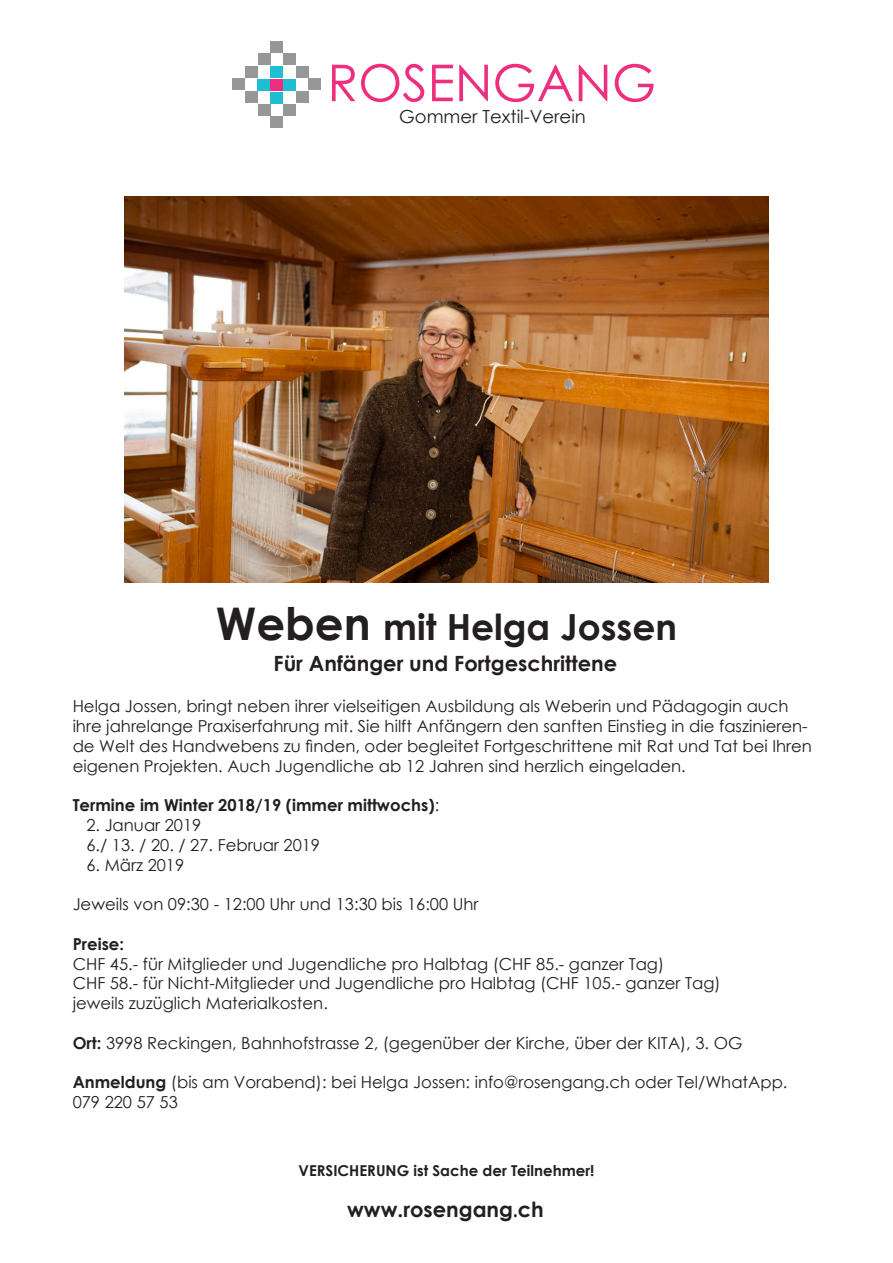
<style>
.page{position:relative;width:893px;height:1263px;background:#fff}
.page>*{position:absolute;margin:0;border:0;box-sizing:border-box;transform-origin:0 0}
.t1{font:50.85px "Century Gothic";color:#ee2e7e}
.t2{font:700 36px "Century Gothic";color:#231f20}
.t3{font:700 21px "Century Gothic";color:#231f20}
.t4{font:18px "Century Gothic";color:#231f20}
.t5{font:16.5px/19.8px "Century Gothic";color:#231f20}
.t6{font:700 16.5px "Century Gothic";color:#231f20}
.t7{font:700 15px "Century Gothic";color:#231f20}
.s1{font-size:45px}
.s2{font-weight:400}
.s3{font-weight:700}
</style>
<div class="page">
<div style="left:309px;top:78px;width:12px;height:12px;background:#959798"></div>
<div style="left:271px;top:66px;width:12px;height:12px;background:#20bed2"></div>
<div style="left:232px;top:78px;width:12px;height:12px;background:#959798"></div>
<div style="left:284px;top:104px;width:12px;height:11px;background:#959798"></div>
<div style="left:245px;top:66px;width:12px;height:12px;background:#959798"></div>
<div style="left:271px;top:116px;width:12px;height:12px;background:#959798"></div>
<div style="left:258px;top:53px;width:12px;height:12px;background:#959798"></div>
<div style="left:284px;top:54px;width:12px;height:11px;background:#959798"></div>
<div style="left:297px;top:91px;width:12px;height:12px;background:#959798"></div>
<div style="left:296px;top:66px;width:12px;height:12px;background:#959798"></div>
<div style="left:245px;top:91px;width:12px;height:12px;background:#959798"></div>
<div style="left:258px;top:104px;width:12px;height:11px;background:#959798"></div>
<div style="left:271px;top:79px;width:12px;height:12px;background:#ee2e7e"></div>
<div style="left:271px;top:41px;width:12px;height:12px;background:#959798"></div>
<div style="left:258px;top:79px;width:12px;height:12px;background:#20bed2"></div>
<div style="left:284px;top:79px;width:12px;height:12px;background:#20bed2"></div>
<div style="left:271px;top:92px;width:12px;height:11px;background:#20bed2"></div>
<img style="left:124px;top:196px;width:645px;height:386px">
<p class="t1" style="left:327px;top:47px;width:330px">ROSENGANG</p>
<p class="t4" style="left:399px;top:104px;width:188px">Gommer Textil-Verein</p>
<p class="t2" style="left:216px;top:599px;width:463px"><span class="s1">Weben</span> mit Helga Jossen</p>
<p class="t3" style="left:274px;top:647px;width:345px">Für Anfänger und Fortgeschrittene</p>
<p class="t5" style="left:73px;top:696px;width:741px">Helga Jossen, bringt neben ihrer vielseitigen Ausbildung als Weberin und Pädagogin auch ihre jahrelange Praxiserfahrung mit. Sie hilft Anfängern den sanften Einstieg in die faszinieren&shy;de Welt des Handwebens zu finden, oder begleitet Fortgeschrittene mit Rat und Tat bei Ihren eigenen Projekten. Auch Jugendliche ab 12 Jahren sind herzlich eingeladen.</p>
<p class="t6" style="left:73px;top:793px;width:368px">Termine im Winter 2018/19 (immer mittwochs)<span class="s2">:</span></p>
<p class="t5" style="left:86px;top:815px;width:116px">2. Januar 2019</p>
<p class="t5" style="left:86px;top:835px;width:235px">6./ 13. / 20. / 27. Februar 2019</p>
<p class="t5" style="left:86px;top:854px;width:99px">6. März 2019</p>
<p class="t5" style="left:73px;top:894px;width:407px">Jeweils von 09:30 - 12:00 Uhr und 13:30 bis 16:00 Uhr</p>
<p class="t6" style="left:73px;top:931px;width:53px">Preise:</p>
<p class="t5" style="left:73px;top:953px;width:593px">CHF 45.- für Mitglieder und Jugendliche pro Halbtag (CHF 85.- ganzer Tag)</p>
<p class="t5" style="left:73px;top:973px;width:649px">CHF 58.- für Nicht-Mitglieder und Jugendliche pro Halbtag (CHF 105.- ganzer Tag)</p>
<p class="t5" style="left:73px;top:993px;width:257px">jeweils zuzüglich Materialkosten.</p>
<p class="t5" style="left:73px;top:1033px;width:671px"><span class="s3">Ort:</span> 3998 Reckingen, Bahnhofstrasse 2, (gegenüber der Kirche, über der KITA), 3. OG</p>
<p class="t5" style="left:73px;top:1072px;width:716px"><span class="s3">Anmeldung</span> (bis am Vorabend): bei Helga Jossen: info@rosengang.ch oder Tel/WhatApp.<br>079 220 57 53</p>
<p class="t7" style="left:299px;top:1159px;width:297px">VERSICHERUNG ist Sache der Teilnehmer!</p>
<p class="t3" style="left:347px;top:1193px;width:198px">www.rosengang.ch</p>
</div>
